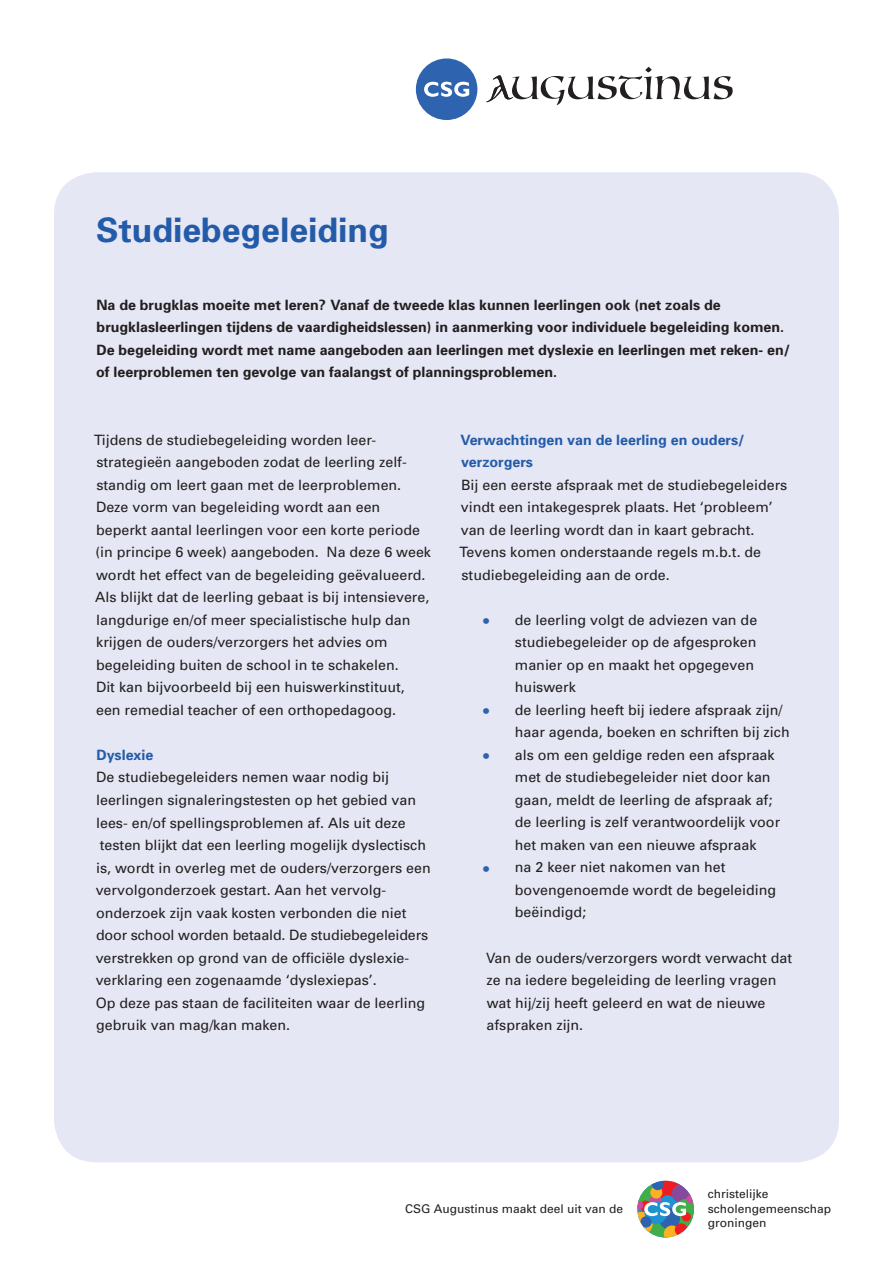
<style>
.page{position:relative;width:893px;height:1263px;background:#fff}
.page>*{position:absolute;margin:0;border:0;box-sizing:border-box;transform-origin:0 0}
.t1{font:700 33.75px "Univers";color:#245ba8}
.t2{font:14.25px/22.5px "Univers";color:#231f20}
.t3{font:700 14.25px/22.5px "Univers";color:#231f20}
.t4{font:700 14.25px/22.5px "Univers";color:#245ba8}
.t5{font:12px/14.4px "Univers";color:#231f20}
.s1{font-size:23.25px;color:#2d63af}
</style>
<div class="page">
<div style="left:54px;top:172px;width:785px;height:990px;background:#e5e7f4;border-radius:43px"></div>
<svg style="left:637px;top:1181px;width:57px;height:56px"></svg>
<div style="left:416px;top:58px;width:61px;height:62px;background:#2d63af;border-radius:50%"></div>
<svg style="left:424px;top:82px;width:45px;height:15px"></svg>
<svg style="left:486px;top:67px;width:247px;height:38px"></svg>
<h1 class="t1" style="left:96px;top:209px;width:294px">Studiebegeleiding</h1>
<p class="t3" style="left:96px;top:293px;width:695px">Na de brugklas moeite met leren? Vanaf de tweede klas kunnen leerlingen ook (net zoals de brugklasleerlingen tijdens de vaardigheidslessen) in aanmerking voor individuele begeleiding komen.<br>De begeleiding wordt met name aangeboden aan leerlingen met dyslexie en leerlingen met reken- en/ of leerproblemen ten gevolge van faalangst of planningsproblemen.</p>
<p class="t2" style="left:94px;top:428px;width:338px">Tijdens de studiebegeleiding worden leer&shy;strategieën aangeboden zodat de leerling zelf&shy;standig om leert gaan met de leerproblemen.<br>Deze vorm van begeleiding wordt aan een beperkt aantal leerlingen voor een korte periode (in principe 6 week) aangeboden. Na deze 6 week wordt het effect van de begeleiding geëvalueerd.<br>Als blijkt dat de leerling gebaat is bij intensievere, langdurige en/of meer specialistische hulp dan krijgen de ouders/verzorgers het advies om begeleiding buiten de school in te schakelen.<br>Dit kan bijvoorbeeld bij een huiswerkinstituut, een remedial teacher of een orthopedagoog.</p>
<p class="t4" style="left:96px;top:743px;width:59px">Dyslexie</p>
<p class="t2" style="left:96px;top:766px;width:337px">De studiebegeleiders nemen waar nodig bij leerlingen signaleringstesten op het gebied van lees- en/of spellingsproblemen af. Als uit deze testen blijkt dat een leerling mogelijk dyslectisch is, wordt in overleg met de ouders/verzorgers een vervolgonderzoek gestart. Aan het vervolg&shy;onderzoek zijn vaak kosten verbonden die niet door school worden betaald. De studiebegeleiders verstrekken op grond van de officiële dyslexie&shy;verklaring een zogenaamde ‘dyslexiepas’.<br>Op deze pas staan de faciliteiten waar de leerling gebruik van mag/kan maken.</p>
<p class="t4" style="left:460px;top:428px;width:286px">Verwachtingen van de leerling en ouders/ verzorgers</p>
<p class="t2" style="left:459px;top:473px;width:329px">Bij een eerste afspraak met de studiebegeleiders vindt een intakegesprek plaats. Het ‘probleem’ van de leerling wordt dan in kaart gebracht.<br>Tevens komen onderstaande regels m.b.t. de studiebegeleiding aan de orde.</p>
<p class="t2" style="left:515px;top:608px;width:244px;text-indent:-33px"><span class="s1">•</span> de leerling volgt de adviezen van de studiebegeleider op de afgesproken manier op en maakt het opgegeven huiswerk</p>
<p class="t2" style="left:515px;top:698px;width:276px;text-indent:-33px"><span class="s1">•</span> de leerling heeft bij iedere afspraak zijn/ haar agenda, boeken en schriften bij zich</p>
<p class="t2" style="left:515px;top:743px;width:267px;text-indent:-33px"><span class="s1">•</span> als om een geldige reden een afspraak met de studiebegeleider niet door kan gaan, meldt de leerling de afspraak af; de leerling is zelf verantwoordelijk voor het maken van een nieuwe afspraak</p>
<p class="t2" style="left:515px;top:856px;width:263px;text-indent:-33px"><span class="s1">•</span> na 2 keer niet nakomen van het bovengenoemde wordt de begeleiding beëindigd;</p>
<p class="t2" style="left:486px;top:946px;width:308px">Van de ouders/verzorgers wordt verwacht dat ze na iedere begeleiding de leerling vragen wat hij/zij heeft geleerd en wat de nieuwe afspraken zijn.</p>
<p class="t5" style="left:405px;top:1201px;width:220px">CSG Augustinus maakt deel uit van de</p>
<p class="t5" style="left:708px;top:1187px;width:125px">christelijke scholengemeenschap groningen</p>
</div>
